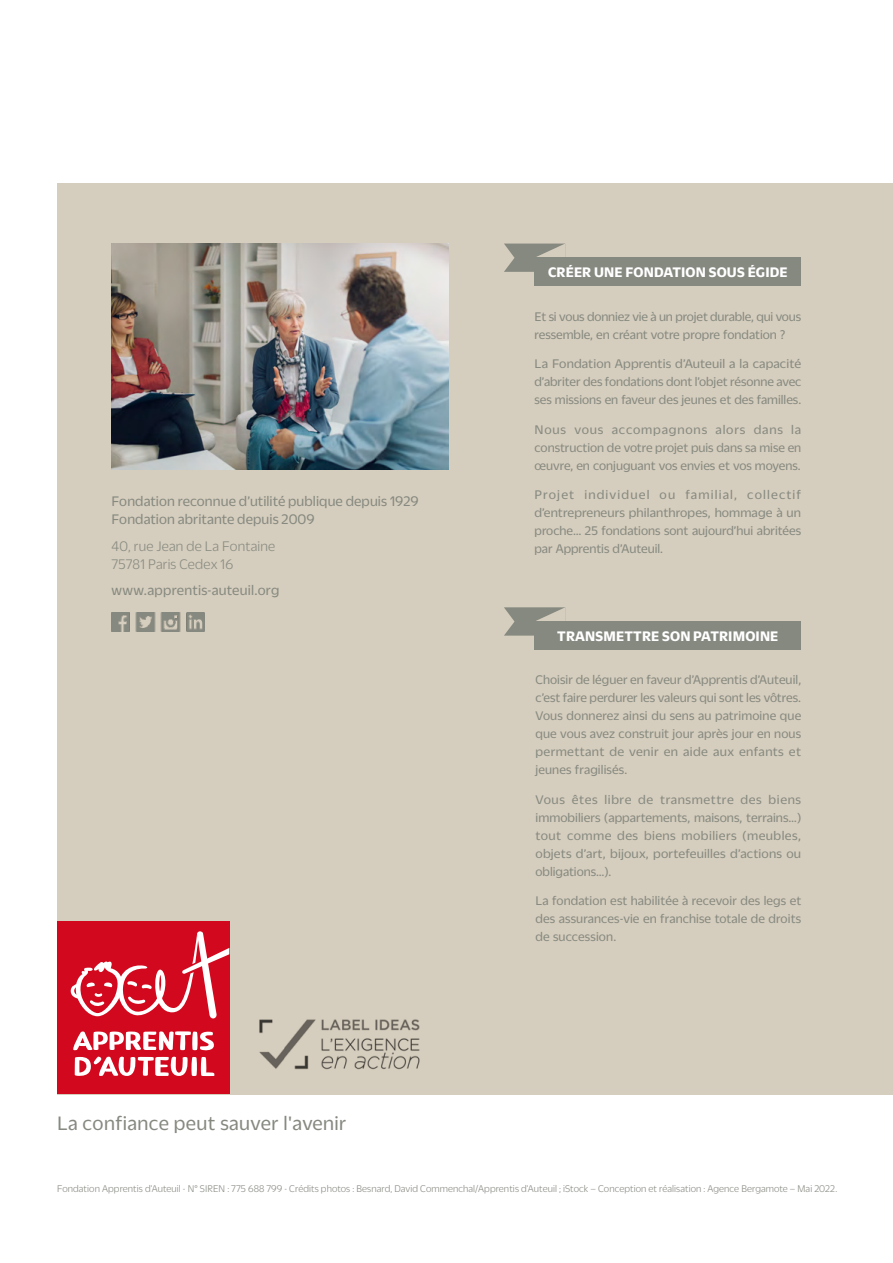
<style>
.page{position:relative;width:893px;height:1263px;background:#fff}
.page>*{position:absolute;margin:0;border:0;box-sizing:border-box;transform-origin:0 0}
.t1{font:21px "Duplicate Sans";letter-spacing:.02em;color:#868980}
.t2{font:15px/18px "Duplicate Sans";letter-spacing:.01em;color:#868980}
.t3{font:700 15px "Duplicate Sans";letter-spacing:.01em;color:#fff}
.t4{font:300 15px/18px "Duplicate Sans";letter-spacing:.015em;color:#868980}
.t5{font:13.5px/18px "Duplicate Sans";color:#868980;text-align:justify}
.t6{font:300 10.5px "Duplicate Sans";letter-spacing:.01em;color:#868980}
</style>
<div class="page">
<div style="left:57px;top:183px;width:836px;height:911px;background:#d5cdbd"></div>
<div style="left:57px;top:922px;width:172px;height:172px;background:#d2091e"></div>
<svg style="left:70px;top:931px;width:159px;height:88px"></svg>
<svg style="left:73px;top:1031px;width:142px;height:45px"></svg>
<svg style="left:504px;top:607px;width:61px;height:29px"></svg>
<div style="left:534px;top:621px;width:267px;height:29px;background:#868980"></div>
<svg style="left:504px;top:244px;width:61px;height:28px"></svg>
<div style="left:534px;top:258px;width:267px;height:28px;background:#868980"></div>
<img style="left:111px;top:613px;width:94px;height:18px">
<img style="left:111px;top:244px;width:338px;height:225px">
<img style="left:259px;top:1019px;width:161px;height:51px">
<p class="t2" style="left:111px;top:491px;width:309px">Fondation reconnue d’utilité publique depuis 1929<br>Fondation abritante depuis 2009</p>
<p class="t4" style="left:111px;top:536px;width:165px">40, rue Jean de La Fontaine<br>75781 Paris Cedex 16</p>
<p class="t2" style="left:111px;top:580px;width:169px">www.apprentis-auteuil.org</p>
<h1 class="t1" style="left:57px;top:1110px;width:291px">La confiance peut sauver l'avenir</h1>
<p class="t3" style="left:548px;top:262px;width:241px">CRÉER UNE FONDATION SOUS ÉGIDE</p>
<p class="t5" style="left:534px;top:306px;width:268px">Et si vous donniez vie à un projet durable, qui vous ressemble, en créant votre propre fondation ?</p>
<p class="t5" style="left:534px;top:354px;width:268px">La Fondation Apprentis d’Auteuil a la capacité d’abriter des fondations dont l’objet résonne avec ses missions en faveur des jeunes et des familles.</p>
<p class="t5" style="left:534px;top:419px;width:268px">Nous vous accompagnons alors dans la construction de votre projet puis dans sa mise en œuvre, en conjuguant vos envies et vos moyens.</p>
<p class="t5" style="left:534px;top:485px;width:268px">Projet individuel ou familial, collectif d’entrepreneurs philanthropes, hommage à un proche… 25 fondations sont aujourd’hui abritées par Apprentis d’Auteuil.</p>
<p class="t3" style="left:557px;top:626px;width:223px">TRANSMETTRE SON PATRIMOINE</p>
<p class="t5" style="left:535px;top:670px;width:267px">Choisir de léguer en faveur d’Apprentis d’Auteuil, c’est faire perdurer les valeurs qui sont les vôtres.<br>Vous donnerez ainsi du sens au patrimoine que que vous avez construit jour après jour en nous permettant de venir en aide aux enfants et jeunes fragilisés.</p>
<p class="t5" style="left:535px;top:790px;width:267px">Vous êtes libre de transmettre des biens immobiliers (appartements, maisons, terrains…) tout comme des biens mobiliers (meubles, objets d’art, bijoux, portefeuilles d’actions ou obligations…).</p>
<p class="t5" style="left:535px;top:891px;width:267px">La fondation est habilitée à recevoir des legs et des assurances-vie en franchise totale de droits de succession.</p>
<p class="t6" style="left:57px;top:1182px;width:782px">Fondation Apprentis d’Auteuil - N° SIREN : 775 688 799 - Crédits photos : Besnard, David Commenchal/Apprentis d’Auteuil ; iStock – Conception et réalisation : Agence Bergamote – Mai 2022.</p>
</div>
